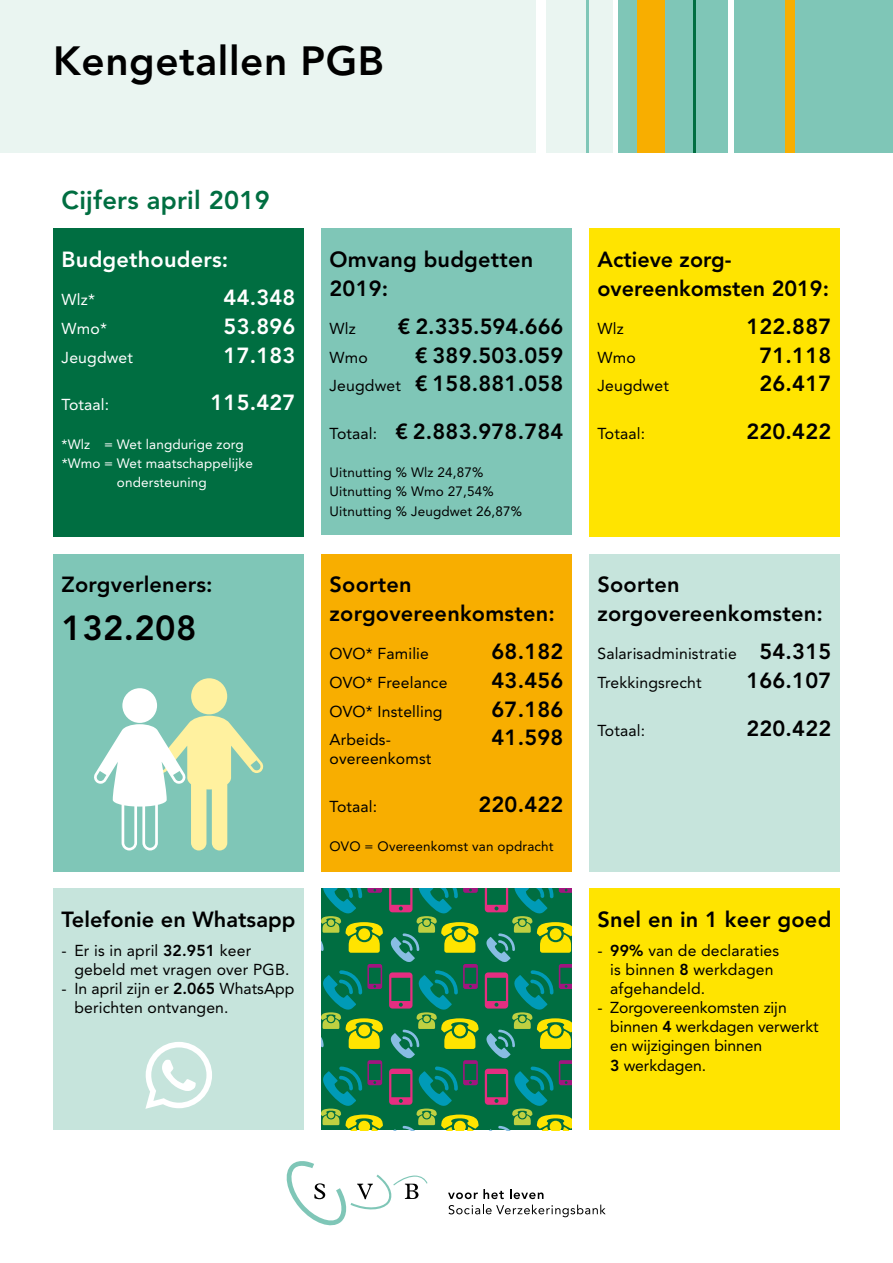
<style>
.page{position:relative;width:893px;height:1263px;background:#fff}
.page>*{position:absolute;margin:0;border:0;box-sizing:border-box;transform-origin:0 0}
.t1{font:800 40.5px "Avenir LT Std";letter-spacing:.015em;color:#000}
.t2{font:800 34.5px "Avenir LT Std";letter-spacing:.01em;color:#000}
.t3{font:800 25.5px "Avenir LT Std";letter-spacing:.01em;color:#006e41}
.t4{font:800 21.75px/28.7px "Avenir LT Std";letter-spacing:.01em;color:#000}
.t5{font:800 21.75px "Avenir LT Std";letter-spacing:.01em;color:#fff}
.t6{font:15.75px/19.2px "Avenir LT Std";letter-spacing:.01em;color:#000}
.t7{font:15.75px "Avenir LT Std";letter-spacing:.01em;color:#fff}
.t8{font:13.5px/19.2px "Avenir LT Std";letter-spacing:.01em;color:#000}
.t9{font:13.5px "Avenir LT Std";letter-spacing:.01em;color:#fff}
.s1{font-weight:800}
.s2{font-weight:400;font-size:15.75px}
.s3{font-weight:800;font-size:21.75px}
</style>
<div class="page">
<svg style="left:286px;top:1161px;width:141px;height:65px"></svg>
<svg style="left:448px;top:1189px;width:158px;height:28px"></svg>
<div style="left:53px;top:229px;width:251px;height:308px;background:#006e41"></div>
<div style="left:53px;top:554px;width:251px;height:318px;background:#7fc6b7"></div>
<div style="left:589px;top:554px;width:251px;height:318px;background:#c6e4dc"></div>
<div style="left:321px;top:554px;width:251px;height:318px;background:#f8ae00"></div>
<div style="left:321px;top:229px;width:251px;height:306px;background:#7fc6b7"></div>
<div style="left:589px;top:229px;width:251px;height:308px;background:#ffe400"></div>
<div style="left:191px;top:678px;width:36px;height:36px;background:#fff19f;border-radius:50%"></div>
<div style="left:122px;top:688px;width:35px;height:35px;background:#fff;border-radius:50%"></div>
<svg style="left:94px;top:716px;width:170px;height:134px"></svg>
<div style="left:0;top:0;width:536px;height:152px;background:#eaf5f1"></div>
<div style="left:619px;top:0;width:274px;height:152px;background:#7fc6b7"></div>
<div style="left:536px;top:0;width:77px;height:152px;background:#eaf5f1"></div>
<div style="left:536px;top:0;width:10px;height:152px;background:#fff"></div>
<div style="left:637px;top:0;width:28px;height:152px;background:#f8ae00"></div>
<div style="left:785px;top:0;width:10px;height:152px;background:#f8ae00"></div>
<hr style="left:586px;top:0;width:3px;height:152px;background:#7fc6b7">
<hr style="left:693px;top:0;width:3px;height:152px;background:#006e41">
<div style="left:727px;top:0;width:6px;height:152px;background:#fff"></div>
<div style="left:53px;top:889px;width:251px;height:241px;background:#c6e4dc"></div>
<div style="left:589px;top:889px;width:251px;height:241px;background:#ffe400"></div>
<div style="left:321px;top:889px;width:251px;height:241px;background:#006e41"></div>
<svg style="left:321px;top:1060px;width:62px;height:70px"></svg>
<svg style="left:321px;top:964px;width:62px;height:85px"></svg>
<svg style="left:389px;top:889px;width:89px;height:241px"></svg>
<svg style="left:321px;top:889px;width:62px;height:64px"></svg>
<svg style="left:484px;top:889px;width:88px;height:241px"></svg>
<svg style="left:145px;top:1042px;width:67px;height:67px"></svg>
<h1 class="t1" style="left:53px;top:37px;width:333px">Kengetallen PGB</h1>
<h3 class="t3" style="left:62px;top:185px;width:210px">Cijfers april 2019</h3>
<h3 class="t5" style="left:62px;top:246px;width:168px">Budgethouders:</h3>
<p class="t7" style="left:62px;top:290px;width:35px">Wlz*</p>
<h3 class="t5" style="left:224px;top:285px;width:73px">44.348</h3>
<p class="t7" style="left:62px;top:319px;width:47px">Wmo*</p>
<h3 class="t5" style="left:224px;top:313px;width:73px">53.896</h3>
<p class="t7" style="left:62px;top:348px;width:73px">Jeugdwet</p>
<h3 class="t5" style="left:224px;top:342px;width:73px">17.183</h3>
<p class="t7" style="left:62px;top:396px;width:49px">Totaal:</p>
<h3 class="t5" style="left:211px;top:390px;width:86px">115.427</h3>
<p class="t9" style="left:62px;top:436px;width:184px">*Wlz = Wet langdurige zorg</p>
<p class="t9" style="left:62px;top:455px;width:193px">*Wmo = Wet maatschappelijke</p>
<p class="t9" style="left:117px;top:474px;width:91px">ondersteuning</p>
<h3 class="t4" style="left:62px;top:570px;width:153px">Zorgverleners:</h3>
<h2 class="t2" style="left:62px;top:608px;width:136px">132.208</h2>
<h3 class="t4" style="left:62px;top:905px;width:235px">Telefonie en Whatsapp</h3>
<p class="t6" style="left:74px;top:941px;width:217px;text-indent:-13px">- Er is in april <span class="s1">32.951</span> keer gebeld met vragen over PGB.</p>
<p class="t6" style="left:74px;top:979px;width:221px;text-indent:-13px">- In april zijn er <span class="s1">2.065</span> WhatsApp berichten ontvangen.</p>
<h3 class="t4" style="left:330px;top:245px;width:205px">Omvang budgetten<br>2019:</h3>
<p class="t6" style="left:330px;top:319px;width:28px">Wlz</p>
<h3 class="t4" style="left:398px;top:312px;width:167px">€ 2.335.594.666</h3>
<p class="t6" style="left:330px;top:348px;width:40px">Wmo</p>
<h3 class="t4" style="left:330px;top:341px;width:235px;text-align:right">€ 389.503.059<br><span class="s2">Jeugdwet</span> € 158.881.058</h3>
<h3 class="t4" style="left:330px;top:417px;width:235px"><span class="s2">Totaal:</span> € 2.883.978.784</h3>
<p class="t8" style="left:330px;top:463px;width:194px">Uitnutting % Wlz 24,87%<br>Uitnutting % Wmo 27,54%<br>Uitnutting % Jeugdwet 26,87%</p>
<h3 class="t4" style="left:330px;top:570px;width:227px">Soorten zorgovereenkomsten:</h3>
<p class="t6" style="left:330px;top:644px;width:101px">OVO* Familie</p>
<h3 class="t4" style="left:491px;top:637px;width:73px">68.182</h3>
<p class="t6" style="left:330px;top:673px;width:119px">OVO* Freelance</p>
<h3 class="t4" style="left:491px;top:666px;width:73px">43.456</h3>
<p class="t6" style="left:330px;top:702px;width:115px">OVO* Instelling</p>
<h3 class="t4" style="left:491px;top:695px;width:73px">67.186</h3>
<p class="t6" style="left:330px;top:730px;width:63px">Arbeids-</p>
<h3 class="t4" style="left:491px;top:723px;width:73px">41.598</h3>
<p class="t6" style="left:330px;top:749px;width:103px">overeenkomst</p>
<p class="t6" style="left:330px;top:797px;width:49px">Totaal:</p>
<h3 class="t4" style="left:478px;top:790px;width:86px">220.422</h3>
<p class="t8" style="left:330px;top:836px;width:225px">OVO = Overeenkomst van opdracht</p>
<h3 class="t4" style="left:597px;top:245px;width:233px">Actieve zorg&shy;overeenkomsten 2019:</h3>
<p class="t6" style="left:597px;top:319px;width:28px">Wlz</p>
<h3 class="t4" style="left:746px;top:312px;width:86px">122.887</h3>
<p class="t6" style="left:597px;top:348px;width:40px">Wmo</p>
<h3 class="t4" style="left:759px;top:341px;width:73px">71.118</h3>
<p class="t6" style="left:597px;top:376px;width:73px">Jeugdwet</p>
<h3 class="t4" style="left:759px;top:369px;width:73px">26.417</h3>
<p class="t6" style="left:597px;top:424px;width:49px">Totaal:</p>
<h3 class="t4" style="left:746px;top:417px;width:86px">220.422</h3>
<h3 class="t4" style="left:597px;top:570px;width:227px">Soorten zorgovereenkomsten:</h3>
<p class="t6" style="left:597px;top:639px;width:235px;line-height:28.7px">Salarisadministratie <span class="s3">54.315<br></span>Trekkingsrecht</p>
<h3 class="t4" style="left:746px;top:666px;width:86px">166.107</h3>
<p class="t6" style="left:597px;top:721px;width:49px">Totaal:</p>
<h3 class="t4" style="left:746px;top:714px;width:86px">220.422</h3>
<h3 class="t4" style="left:597px;top:905px;width:235px">Snel en in 1 keer goed</h3>
<p class="t6" style="left:610px;top:941px;width:170px;text-indent:-13px">- <span class="s1">99%</span> van de declaraties is binnen <span class="s1">8</span> werkdagen afgehandeld.</p>
<p class="t6" style="left:610px;top:998px;width:210px;text-indent:-13px">- Zorgovereenkomsten zijn binnen <span class="s1">4</span> werkdagen verwerkt en wijzigingen binnen<br><span class="s1">3</span> werkdagen.</p>
</div>
